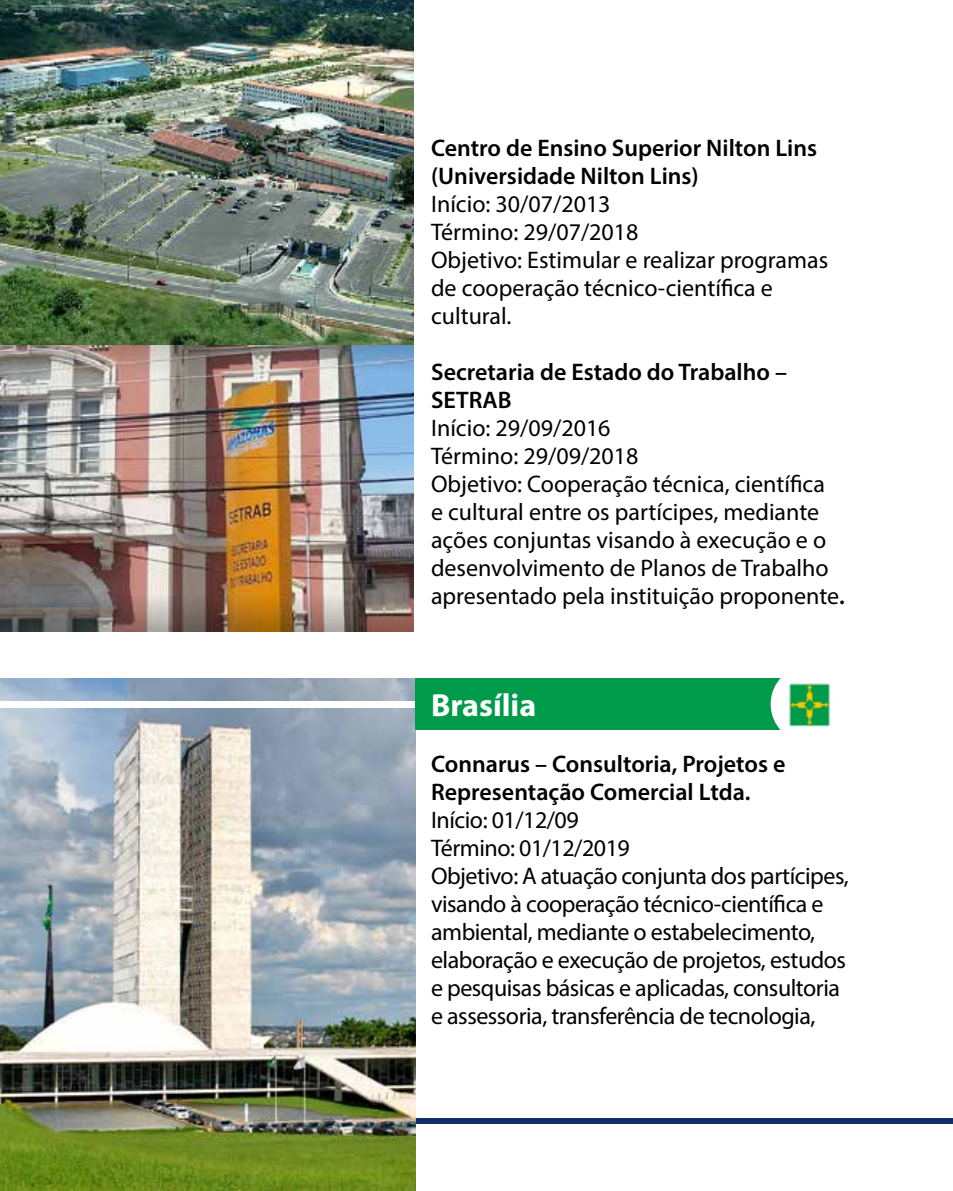
<style>
.page{position:relative;width:953px;height:1191px;background:#fff}
.page>*{position:absolute;margin:0;border:0;box-sizing:border-box;transform-origin:0 0}
.t1{font:700 32px "Myriad Pro";color:#fff}
.t2{font:24px/28px "Myriad Pro";letter-spacing:-.005em;color:#000}
.t3{font:600 24px/28px "Myriad Pro";color:#000}
.s1{font-weight:600}
</style>
<div class="page">
<div style="left:0;top:1118px;width:952px;height:6px;background:#113067"></div>
<img style="left:0;top:344px;width:413px;height:287px">
<img style="left:0;top:0;width:413px;height:344px">
<img style="left:0;top:678px;width:415px;height:513px">
<div style="left:0;top:701px;width:418px;height:6px;background:#fff"></div>
<div style="left:414px;top:678px;width:419px;height:52px;background:#009b4a"></div>
<img style="left:770px;top:665px;width:78px;height:78px;border-radius:39px">
<p class="t3" style="left:431px;top:133px;width:387px">Centro de Ensino Superior Nilton Lins (Universidade Nilton Lins)</p>
<p class="t2" style="left:431px;top:190px;width:398px">Início: 30/07/2013<br>Término: 29/07/2018<br>Objetivo: Estimular e realizar programas de cooperação técnico-científica e cultural.</p>
<p class="t3" style="left:431px;top:357px;width:357px">Secretaria de Estado do Trabalho –<br>SETRAB</p>
<p class="t2" style="left:431px;top:414px;width:415px">Início: 29/09/2016<br>Término: 29/09/2018<br>Objetivo: Cooperação técnica, científica<br>e cultural entre os partícipes, mediante ações conjuntas visando à execução e o desenvolvimento de Planos de Trabalho apresentado pela instituição proponente<span class="s1">.</span></p>
<h1 class="t1" style="left:431px;top:684px;width:107px">Brasília</h1>
<p class="t3" style="left:431px;top:749px;width:356px">Connarus – Consultoria, Projetos e<br>Representação Comercial Ltda.</p>
<p class="t2" style="left:431px;top:806px;width:419px">Início: 01/12/09<br>Término: 01/12/2019<br>Objetivo: A atuação conjunta dos partícipes, visando à cooperação técnico-científica e ambiental, mediante o estabelecimento, elaboração e execução de projetos, estudos e pesquisas básicas e aplicadas, consultoria e assessoria, transferência de tecnologia,</p>
</div>
